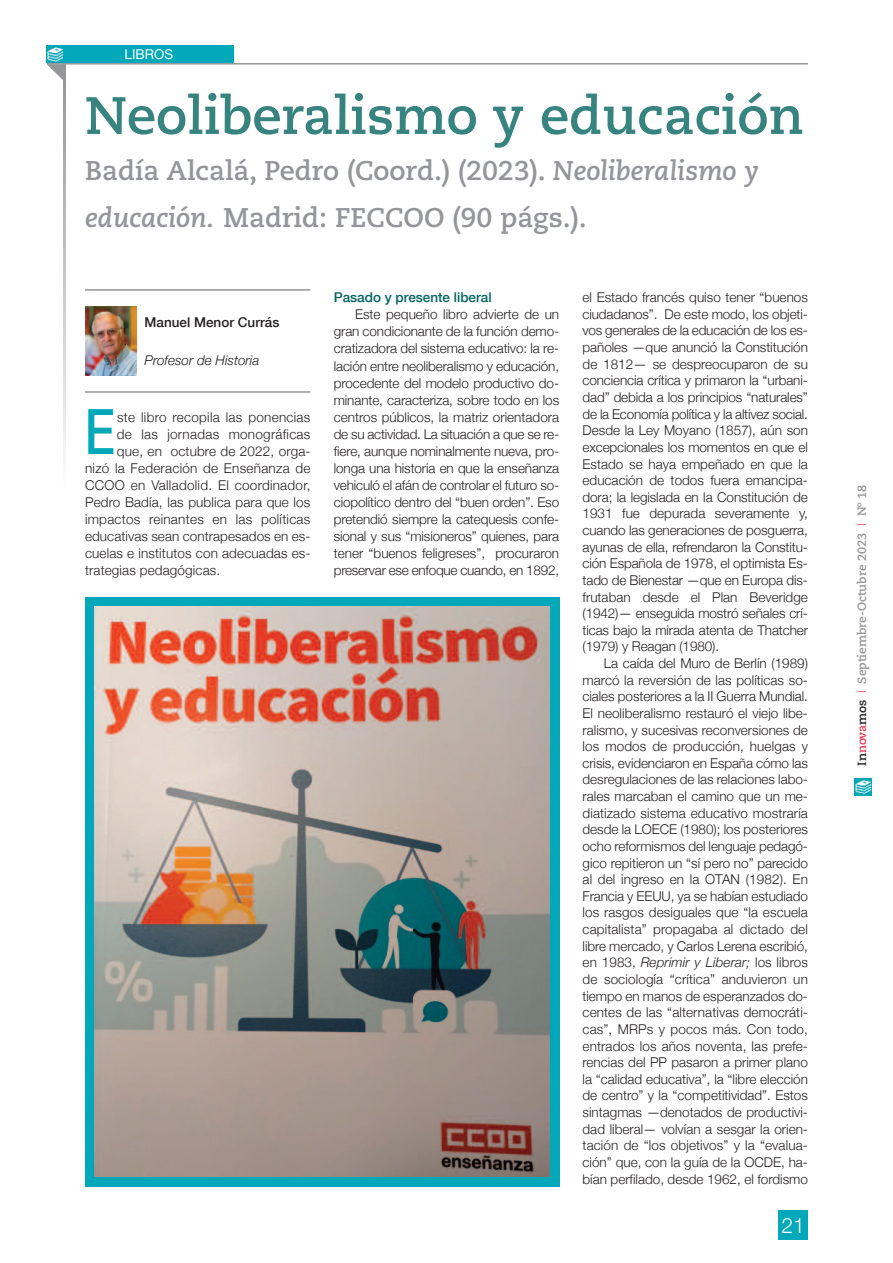
<style>
.page{position:relative;width:893px;height:1263px;background:#fff}
.page>*{position:absolute;margin:0;border:0;box-sizing:border-box;transform-origin:0 0}
.t1{font:500 62.4px "Helvetica Neue";color:#00a8b9;scale:.77 1}
.t2{font:700 52.5px "Caecilia LT Std";color:#36837f}
.t3{font:700 27px/46.5px "Caecilia LT Std";color:#939598}
.t4{font:300 21px "Helvetica Neue";color:#fff}
.t5{font:300 13.5px/16.6px "Helvetica Neue";letter-spacing:.01em;color:#231f20;text-align:justify}
.t6{font:500 13.5px "Helvetica Neue";color:#00645e}
.t7{font:italic 300 13.5px "Helvetica Neue";color:#231f20}
.t8{font:500 13.5px "Helvetica Neue";color:#231f20}
.t9{font:13.5px "Helvetica Neue";color:#fff}
.t10{font:700 12px "Caecilia LT Std";color:#939598}
.s1{font-style:italic}
.s2{color:#231f20}
.s3{color:#ee3d56}
.s4{font-family:"Helvetica Neue";font-weight:300;color:#ee3d56}
</style>
<div class="page">
<div style="left:85px;top:597px;width:474px;height:589px;background:#00a8b9"></div>
<div style="left:778px;top:1210px;width:30px;height:29px;background:#00a8b9"></div>
<img style="left:855px;top:778px;width:17px;height:17px">
<img style="left:47px;top:46px;width:17px;height:17px">
<div style="left:64px;top:46px;width:170px;height:17px;background:#00a8b9"></div>
<hr style="left:47px;top:63px;width:761px;height:2px;background:#939598">
<svg style="left:47px;top:64px;width:17px;height:17px"></svg>
<svg style="left:64px;top:65px;width:1px;height:392px"></svg>
<img style="left:95px;top:607px;width:454px;height:570px">
<img style="left:85px;top:307px;width:51px;height:68px">
<hr style="left:85px;top:289px;width:225px;height:2px;background:#939598">
<hr style="left:85px;top:391px;width:225px;height:2px;background:#939598">
<p class="t9" style="left:125px;top:47px;width:50px">LIBROS</p>
<h2 class="t2" style="left:85px;top:94px;width:720px">Neoliberalismo y educación</h2>
<h3 class="t3" style="left:85px;top:150px;width:676px">Badía Alcalá, Pedro (Coord.) (2023). <span class="s1">Neoliberalismo y educación.</span> Madrid: FECCOO (90 págs.).</h3>
<p class="t8" style="left:145px;top:314px;width:136px">Manuel Menor Currás</p>
<p class="t7" style="left:145px;top:352px;width:116px">Profesor de Historia</p>
<h1 class="t1" style="left:85px;top:394px;width:41px">E</h1>
<p class="t5" style="left:117px;top:408px;width:195px">ste libro recopila las ponencias</p>
<p class="t5" style="left:117px;top:425px;width:195px">de las jornadas monográficas</p>
<p class="t5" style="left:117px;top:442px;width:195px">que, en octubre de 2022, orga-</p>
<p class="t5" style="left:85px;top:459px;width:227px">nizó la Federación de Enseñanza de</p>
<p class="t5" style="left:85px;top:477px;width:227px">CCOO en Valladolid. El coordinador,</p>
<p class="t5" style="left:85px;top:494px;width:227px">Pedro Badía, las publica para que los</p>
<p class="t5" style="left:85px;top:511px;width:227px">impactos reinantes en las políticas</p>
<p class="t5" style="left:85px;top:528px;width:227px">educativas sean contrapesados en es-</p>
<p class="t5" style="left:85px;top:545px;width:227px">cuelas e institutos con adecuadas es-</p>
<p class="t5" style="left:85px;top:562px;width:137px">trategias pedagógicas.</p>
<p class="t6" style="left:334px;top:289px;width:159px">Pasado y presente liberal</p>
<p class="t5" style="left:334px;top:306px;width:227px;line-height:17.1px;text-indent:21px">Este pequeño libro advierte de un gran condicionante de la función demo&shy;cratizadora del sistema educativo: la re&shy;lación entre neoliberalismo y educación, procedente del modelo productivo do&shy;minante, caracteriza, sobre todo en los centros públicos, la matriz orientadora de su actividad. La situación a que se re&shy;fiere, aunque nominalmente nueva, pro&shy;longa una historia en que la enseñanza vehiculó el afán de controlar el futuro so&shy;ciopolítico dentro del “buen orden”. Eso pretendió siempre la catequesis confe&shy;sional y sus “misioneros” quienes, para tener “buenos feligreses”, procuraron preservar ese enfoque cuando, en 1892,</p>
<p class="t5" style="left:583px;top:289px;width:227px">el Estado francés quiso tener “buenos ciudadanos”. De este modo, los objeti&shy;vos generales de la educación de los es&shy;pañoles —que anunció la Constitución de 1812— se despreocuparon de su conciencia crítica y primaron la “urbani&shy;dad” debida a los principios “naturales” de la Economía política y la altivez social.<br>Desde la Ley Moyano (1857), aún son excepcionales los momentos en que el Estado se haya empeñado en que la educación de todos fuera emancipa&shy;dora; la legislada en la Constitución de 1931 fue depurada severamente y, cuando las generaciones de posguerra, ayunas de ella, refrendaron la Constitu&shy;ción Española de 1978, el optimista Es&shy;tado de Bienestar —que en Europa dis&shy;frutaban desde el Plan Beveridge (1942)— enseguida mostró señales crí&shy;ticas bajo la mirada atenta de Thatcher (1979) y Reagan (1980).</p>
<p class="t5" style="left:583px;top:655px;width:227px;text-indent:21px">La caída del Muro de Berlín (1989) marcó la reversión de las políticas so&shy;ciales posteriores a la II Guerra Mundial.<br>El neoliberalismo restauró el viejo libe&shy;ralismo, y sucesivas reconversiones de los modos de producción, huelgas y crisis, evidenciaron en España cómo las desregulaciones de las relaciones labo&shy;rales marcaban el camino que un me&shy;diatizado sistema educativo mostraría desde la LOECE (1980); los posteriores ocho reformismos del lenguaje pedagó&shy;gico repitieron un “sí pero no” parecido al del ingreso en la OTAN (1982). En Francia y EEUU, ya se habían estudiado los rasgos desiguales que “la escuela capitalista” propagaba al dictado del libre mercado, y Carlos Lerena escribió, en 1983, <span class="s1">Reprimir y Liberar;</span> los libros de sociología “crítica” anduvieron un tiempo en manos de esperanzados do&shy;centes de las “alternativas democráti&shy;cas”, MRPs y pocos más. Con todo, entrados los años noventa, las prefe&shy;rencias del PP pasaron a primer plano la “calidad educativa”, la “libre elección de centro” y la “competitividad”. Estos sintagmas —denotados de productivi&shy;dad liberal— volvían a sesgar la orien&shy;tación de “los objetivos” y la “evalua&shy;ción” que, con la guía de la OCDE, ha&shy;bían perfilado, desde 1962, el fordismo</p>
<h3 class="t4" style="left:781px;top:1212px;width:25px">21</h3>
<p class="t10" style="left:857px;top:766px;width:283px;rotate:-90deg"><span class="s2">In</span><span class="s3">nova</span><span class="s2">mos</span> <span class="s4">I</span> Septiembre-Octubre 2023 <span class="s4">I</span> Nº 18</p>
</div>
